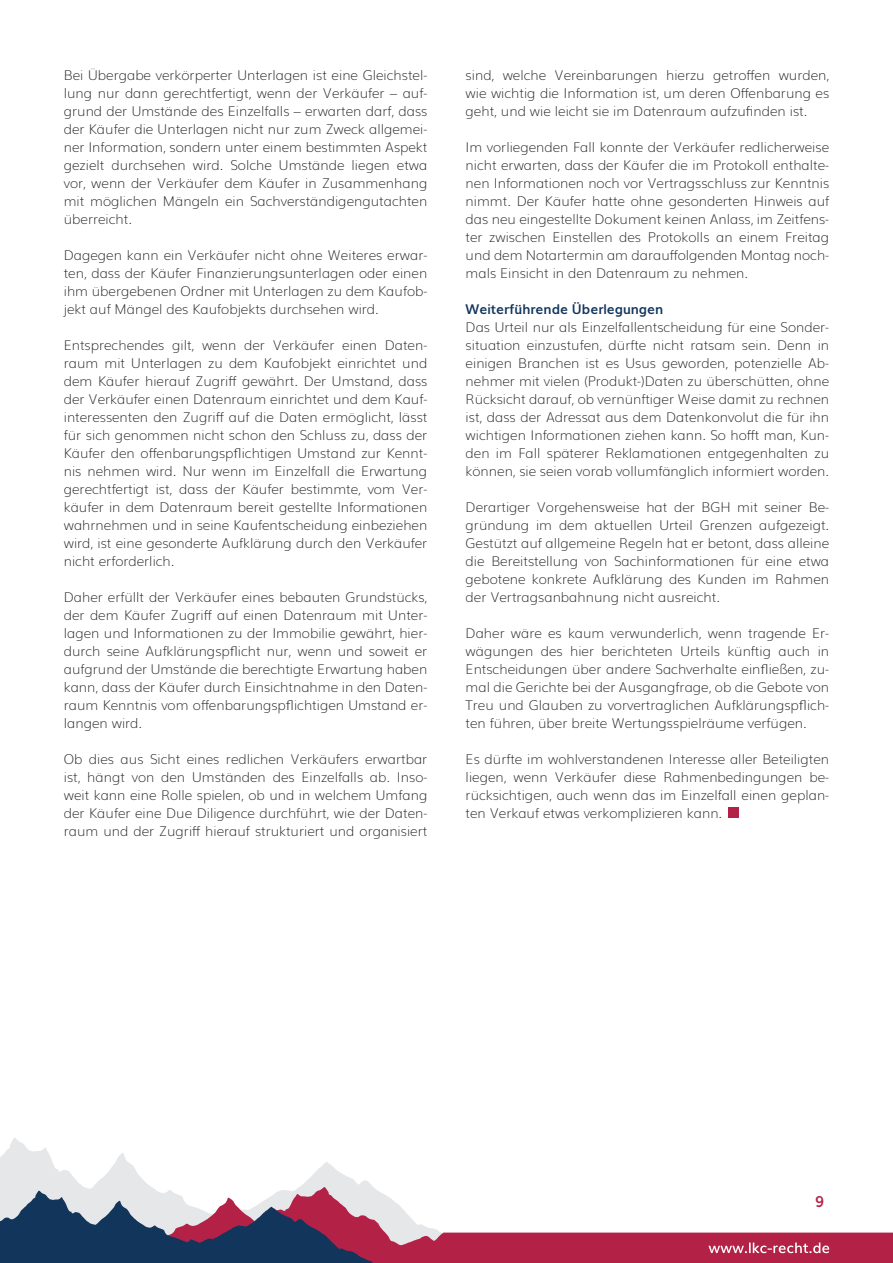
<style>
.page{position:relative;width:893px;height:1263px;background:#fff}
.page>*{position:absolute;margin:0;border:0;box-sizing:border-box;transform-origin:0 0}
.t1{font:700 15px "Muli";color:#b42147}
.t2{font:200 13.5px/18px "Muli";color:#231f20;text-align:justify}
.t3{font:700 13.5px "Muli";color:#12355c}
</style>
<div class="page">
<svg style="left:0;top:1138px;width:373px;height:52px"></svg>
<svg style="left:6px;top:1187px;width:887px;height:76px"></svg>
<svg style="left:0;top:1190px;width:373px;height:73px;background:#6d6783"></svg>
<svg style="left:708px;top:1242px;width:121px;height:11px"></svg>
<div style="left:728px;top:807px;width:11px;height:10px;background:#b42147"></div>
<p class="t2" style="left:64px;top:65px;width:365px">Bei Übergabe verkörperter Unterlagen ist eine Gleichstel&shy;lung nur dann gerechtfertigt, wenn der Verkäufer – auf&shy;grund der Umstände des Einzelfalls – erwarten darf, dass der Käufer die Unterlagen nicht nur zum Zweck allgemei&shy;ner Information, sondern unter einem bestimmten Aspekt gezielt durchsehen wird. Solche Umstände liegen etwa vor, wenn der Verkäufer dem Käufer in Zusammenhang mit möglichen Mängeln ein Sachverständigengutachten überreicht.</p>
<p class="t2" style="left:64px;top:245px;width:365px">Dagegen kann ein Verkäufer nicht ohne Weiteres erwar&shy;ten, dass der Käufer Finanzierungsunterlagen oder einen ihm übergebenen Ordner mit Unterlagen zu dem Kaufob&shy;jekt auf Mängel des Kaufobjekts durchsehen wird.</p>
<p class="t2" style="left:64px;top:335px;width:365px">Entsprechendes gilt, wenn der Verkäufer einen Daten&shy;raum mit Unterlagen zu dem Kaufobjekt einrichtet und dem Käufer hierauf Zugriff gewährt. Der Umstand, dass der Verkäufer einen Datenraum einrichtet und dem Kauf&shy;interessenten den Zugriff auf die Daten ermöglicht, lässt für sich genommen nicht schon den Schluss zu, dass der Käufer den offenbarungspflichtigen Umstand zur Kennt&shy;nis nehmen wird. Nur wenn im Einzelfall die Erwartung gerechtfertigt ist, dass der Käufer bestimmte, vom Ver&shy;käufer in dem Datenraum bereit gestellte Informationen wahrnehmen und in seine Kaufentscheidung einbeziehen wird, ist eine gesonderte Aufklärung durch den Verkäufer nicht erforderlich.</p>
<p class="t2" style="left:64px;top:587px;width:365px">Daher erfüllt der Verkäufer eines bebauten Grundstücks, der dem Käufer Zugriff auf einen Datenraum mit Unter&shy;lagen und Informationen zu der Immobilie gewährt, hier&shy;durch seine Aufklärungspflicht nur, wenn und soweit er aufgrund der Umstände die berechtigte Erwartung haben kann, dass der Käufer durch Einsichtnahme in den Daten&shy;raum Kenntnis vom offenbarungspflichtigen Umstand er&shy;langen wird.</p>
<p class="t2" style="left:64px;top:749px;width:365px">Ob dies aus Sicht eines redlichen Verkäufers erwartbar ist, hängt von den Umständen des Einzelfalls ab. Inso&shy;weit kann eine Rolle spielen, ob und in welchem Umfang der Käufer eine Due Diligence durchführt, wie der Daten&shy;raum und der Zugriff hierauf strukturiert und organisiert</p>
<p class="t2" style="left:466px;top:65px;width:365px">sind, welche Vereinbarungen hierzu getroffen wurden, wie wichtig die Information ist, um deren Offenbarung es geht, und wie leicht sie im Datenraum aufzufinden ist.</p>
<p class="t2" style="left:466px;top:137px;width:365px">Im vorliegenden Fall konnte der Verkäufer redlicherweise nicht erwarten, dass der Käufer die im Protokoll enthalte&shy;nen Informationen noch vor Vertragsschluss zur Kenntnis nimmt. Der Käufer hatte ohne gesonderten Hinweis auf das neu eingestellte Dokument keinen Anlass, im Zeitfens&shy;ter zwischen Einstellen des Protokolls an einem Freitag und dem Notartermin am darauffolgenden Montag noch&shy;mals Einsicht in den Datenraum zu nehmen.</p>
<p class="t3" style="left:466px;top:298px;width:199px">Weiterführende Überlegungen</p>
<p class="t2" style="left:466px;top:317px;width:365px">Das Urteil nur als Einzelfallentscheidung für eine Sonder&shy;situation einzustufen, dürfte nicht ratsam sein. Denn in einigen Branchen ist es Usus geworden, potenzielle Ab&shy;nehmer mit vielen (Produkt-)Daten zu überschütten, ohne Rücksicht darauf, ob vernünftiger Weise damit zu rechnen ist, dass der Adressat aus dem Datenkonvolut die für ihn wichtigen Informationen ziehen kann. So hofft man, Kun&shy;den im Fall späterer Reklamationen entgegenhalten zu können, sie seien vorab vollumfänglich informiert worden.</p>
<p class="t2" style="left:466px;top:497px;width:365px">Derartiger Vorgehensweise hat der BGH mit seiner Be&shy;gründung im dem aktuellen Urteil Grenzen aufgezeigt.<br>Gestützt auf allgemeine Regeln hat er betont, dass alleine die Bereitstellung von Sachinformationen für eine etwa gebotene konkrete Aufklärung des Kunden im Rahmen der Vertragsanbahnung nicht ausreicht.</p>
<p class="t2" style="left:466px;top:623px;width:365px">Daher wäre es kaum verwunderlich, wenn tragende Er&shy;wägungen des hier berichteten Urteils künftig auch in Entscheidungen über andere Sachverhalte einfließen, zu&shy;mal die Gerichte bei der Ausgangfrage, ob die Gebote von Treu und Glauben zu vorvertraglichen Aufklärungspflich&shy;ten führen, über breite Wertungsspielräume verfügen.</p>
<p class="t2" style="left:466px;top:749px;width:365px">Es dürfte im wohlverstandenen Interesse aller Beteiligten liegen, wenn Verkäufer diese Rahmenbedingungen be&shy;rücksichtigen, auch wenn das im Einzelfall einen geplan&shy;ten Verkauf etwas verkomplizieren kann.</p>
<p class="t1" style="left:815px;top:1189px;width:11px">9</p>
</div>
